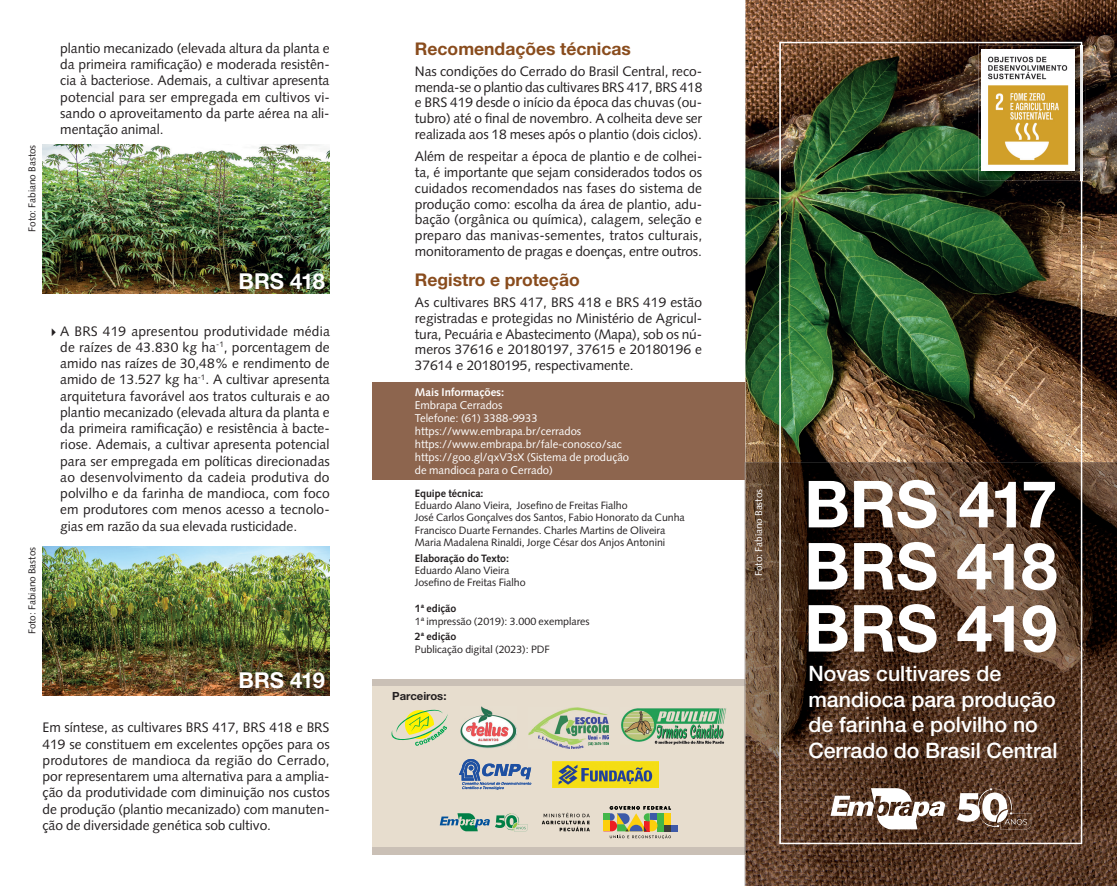
<style>
.page{position:relative;width:1117px;height:886px;background:#fff}
.page>*{position:absolute;margin:0;border:0;box-sizing:border-box;transform-origin:0 0}
.t1{font:700 65px/62.1px "Helvetica Neue LT Std";letter-spacing:-.03em;color:#fff;text-align:justify}
.t2{font:700 21.88px "Helvetica Neue LT Std";letter-spacing:-.015em;color:#fff}
.t3{font:500 21.25px/25.5px "Helvetica Neue LT Std";color:#fff}
.t4{font:700 17.5px "Helvetica Neue LT Std";color:#894c1d}
.t5{font:13.75px/16.2px "Syntax LT Std";letter-spacing:-.005em;color:#231f20;text-align:justify}
.t6{font:11.25px/13px "Syntax LT Std";letter-spacing:-.005em;color:#fff}
.t7{font:700 11.25px "Syntax LT Std";letter-spacing:-.005em;color:#fff}
.t8{font:700 11.25px "Helvetica Neue LT Std";color:#231f20}
.t9{font:10.62px/12.2px "Syntax LT Std";letter-spacing:-.005em;color:#231f20}
.t10{font:700 10.62px "Syntax LT Std";letter-spacing:-.005em;color:#231f20}
.t11{font:10px "Syntax LT Std";letter-spacing:-.005em;color:#231f20}
.t12{font:10px "Syntax LT Std";letter-spacing:-.005em;color:#fff}
.s1{font-family:"Arial";font-size:11px}
</style>
<div class="page">
<div style="left:372px;top:679px;width:372px;height:175px;background:#cac0b6"></div>
<div style="left:372px;top:687px;width:372px;height:160px;background:#e7ddce"></div>
<div style="left:372px;top:383px;width:372px;height:97px;background:#8d654e"></div>
<img style="left:745px;top:0;width:371px;height:886px">
<svg style="left:744px;top:462px;width:1px;height:424px"></svg>
<img style="left:779px;top:42px;width:302px;height:802px">
<img style="left:43px;top:546px;width:287px;height:149px">
<img style="left:43px;top:145px;width:287px;height:148px">
<svg style="left:391px;top:709px;width:56px;height:37px"></svg>
<img style="left:528px;top:707px;width:80px;height:41px">
<img style="left:621px;top:708px;width:105px;height:37px">
<img style="left:461px;top:706px;width:55px;height:42px">
<svg style="left:603px;top:806px;width:74px;height:33px"></svg>
<svg style="left:439px;top:813px;width:88px;height:18px"></svg>
<svg style="left:542px;top:813px;width:47px;height:18px"></svg>
<svg style="left:459px;top:759px;width:72px;height:31px"></svg>
<img style="left:552px;top:762px;width:106px;height:25px">
<svg style="left:956px;top:788px;width:74px;height:41px"></svg>
<svg style="left:830px;top:788px;width:115px;height:41px"></svg>
<img style="left:978px;top:46px;width:106px;height:135px">
<img style="left:1080px;top:46px;width:1px;height:135px">
<img style="left:981px;top:49px;width:93px;height:121px">
<p class="t11" style="left:26px;top:232px;width:89px;rotate:-90deg">Foto: Fabiano Bastos</p>
<p class="t5" style="left:60px;top:40px;width:271px">plantio mecanizado (elevada altura da planta e da primeira ramificação) e moderada resistên&shy;cia à bacteriose. Ademais, a cultivar apresenta potencial para ser empregada em cultivos vi&shy;sando o aproveitamento da parte aérea na ali&shy;mentação animal.</p>
<p class="t11" style="left:26px;top:634px;width:89px;rotate:-90deg">Foto: Fabiano Bastos</p>
<h2 class="t2" style="left:238px;top:268px;width:88px">BRS 418</h2>
<p class="t5" style="left:60px;top:323px;width:271px;text-indent:-9px"><span class="s1">►</span> A BRS 419 apresentou produtividade média de raízes de 43.830 kg ha<sup>-1</sup>, porcentagem de amido nas raízes de 30,48% e rendimento de amido de 13.527 kg ha<sup>-1</sup>. A cultivar apresenta arquitetura favorável aos tratos culturais e ao plantio mecanizado (elevada altura da planta e da primeira ramificação) e resistência à bacte&shy;riose. Ademais, a cultivar apresenta potencial para ser empregada em políticas direcionadas ao desenvolvimento da cadeia produtiva do polvilho e da farinha de mandioca, com foco em produtores com menos acesso a tecnolo&shy;gias em razão da sua elevada rusticidade.</p>
<h2 class="t2" style="left:238px;top:666px;width:88px">BRS 419</h2>
<p class="t5" style="left:43px;top:719px;width:289px">Em síntese, as cultivares BRS 417, BRS 418 e BRS 419 se constituem em excelentes opções para os produtores de mandioca da região do Cerrado, por representarem uma alternativa para a amplia&shy;ção da produtividade com diminuição nos custos de produção (plantio mecanizado) com manuten&shy;ção de diversidade genética sob cultivo.</p>
<p class="t4" style="left:415px;top:38px;width:217px">Recomendações técnicas</p>
<p class="t5" style="left:415px;top:63px;width:289px;line-height:15.6px">Nas condições do Cerrado do Brasil Central, reco&shy;menda-se o plantio das cultivares BRS 417, BRS 418 e BRS 419 desde o início da época das chuvas (ou&shy;tubro) até o final de novembro. A colheita deve ser realizada aos 18 meses após o plantio (dois ciclos).</p>
<p class="t5" style="left:415px;top:149px;width:289px;line-height:15.6px">Além de respeitar a época de plantio e de colhei&shy;ta, é importante que sejam considerados todos os cuidados recomendados nas fases do sistema de produção como: escolha da área de plantio, adu&shy;bação (orgânica ou química), calagem, seleção e preparo das manivas-sementes, tratos culturais, monitoramento de pragas e doenças, entre outros.</p>
<p class="t4" style="left:415px;top:269px;width:166px">Registro e proteção</p>
<p class="t5" style="left:415px;top:295px;width:289px;line-height:15.6px">As cultivares BRS 417, BRS 418 e BRS 419 estão registradas e protegidas no Ministério de Agricul&shy;tura, Pecuária e Abastecimento (Mapa), sob os nú&shy;meros 37616 e 20180197, 37615 e 20180196 e 37614 e 20180195, respectivamente.</p>
<p class="t7" style="left:415px;top:386px;width:91px">Mais Informações:</p>
<p class="t6" style="left:415px;top:399px;width:216px">Embrapa Cerrados<br>Telefone: (61) 3388-9933 https://www.embrapa.br/cerrados https://www.embrapa.br/fale-conosco/sac https://goo.gl/qxV3sX (Sistema de produção de mandioca para o Cerrado)</p>
<p class="t10" style="left:415px;top:487px;width:70px">Equipe técnica:</p>
<p class="t9" style="left:415px;top:499px;width:271px">Eduardo Alano Vieira, Josefino de Freitas Fialho<br>José Carlos Gonçalves dos Santos, Fabio Honorato da Cunha Francisco Duarte Fernandes. Charles Martins de Oliveira Maria Madalena Rinaldi, Jorge César dos Anjos Antonini</p>
<p class="t10" style="left:415px;top:552px;width:96px">Elaboração do Texto:</p>
<p class="t9" style="left:415px;top:564px;width:112px">Eduardo Alano Vieira<br>Josefino de Freitas Fialho</p>
<p class="t10" style="left:415px;top:602px;width:43px">1ª edição</p>
<p class="t9" style="left:415px;top:615px;width:176px">1ª impressão (2019): 3.000 exemplares</p>
<p class="t10" style="left:415px;top:630px;width:43px">2ª edição</p>
<p class="t9" style="left:415px;top:643px;width:136px">Publicação digital (2023): PDF</p>
<p class="t8" style="left:392px;top:689px;width:56px">Parceiros:</p>
<p class="t12" style="left:752px;top:576px;width:89px;rotate:-90deg">Foto: Fabiano Bastos</p>
<h1 class="t1" style="left:804px;top:472px;width:255px">BRS 417<br>BRS 418<br>BRS 419</h1>
<h3 class="t3" style="left:808px;top:661px;width:250px">Novas cultivares de mandioca para produção de farinha e polvilho no<br>Cerrado do Brasil Central</h3>
</div>
